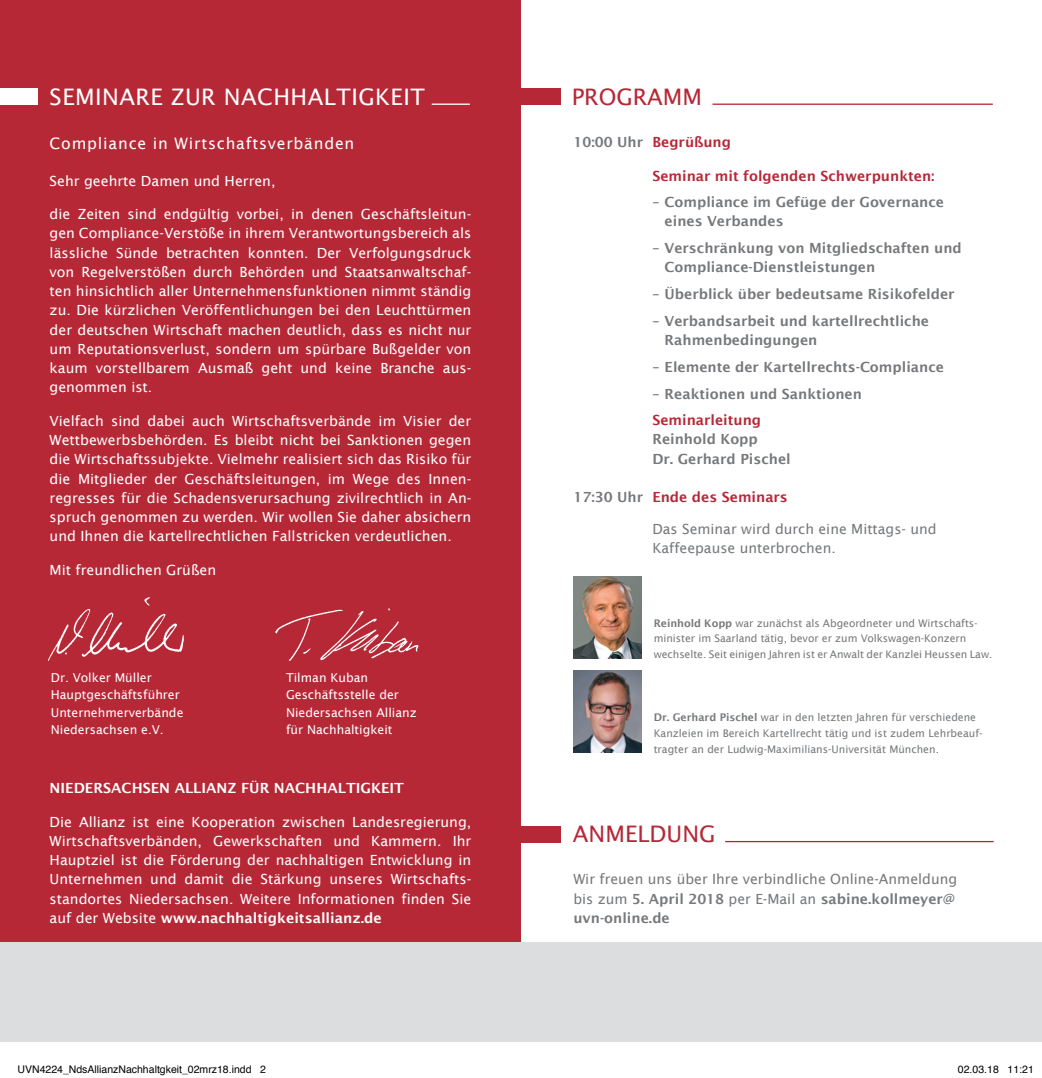
<style>
.page{position:relative;width:1042px;height:1078px;background:#fff}
.page>*{position:absolute;margin:0;border:0;box-sizing:border-box;transform-origin:0 0}
.t1{font:22.75px "Lucida Sans";letter-spacing:.02em;color:#fff}
.t2{font:22.75px "Lucida Sans";color:#b72837}
.t3{font:15.75px "Lucida Sans";letter-spacing:.05em;color:#fff}
.t4{font:14px/19.2px "Lucida Sans";color:#fff;text-align:justify}
.t5{font:600 14px/19.2px "Lucida Sans";color:#76787b}
.t6{font:14px/19.2px "Lucida Sans";color:#76787b}
.t7{font:600 14px "Lucida Sans";color:#b72837}
.t8{font:600 14px "Lucida Sans";color:#fff}
.t9{font:12.25px/17.5px "Lucida Sans";color:#fff}
.t10{font:10.5px/15.8px "Lucida Sans";letter-spacing:-.005em;color:#76787b}
.t11{font:10.5px "Helvetica";color:#000}
.s1{font-weight:600}
.s2{color:#76787b}
.s3{font-weight:400}
</style>
<div class="page">
<div style="left:0;top:0;width:521px;height:943px;background:#b72837"></div>
<div style="left:0;top:943px;width:1042px;height:99px;background:#dcdddf"></div>
<div style="left:513px;top:88px;width:47px;height:17px;background:#b72837"></div>
<div style="left:0;top:88px;width:37px;height:17px;background:#fff"></div>
<hr style="left:432px;top:104px;width:38px;height:1px;background:#fff">
<hr style="left:712px;top:104px;width:281px;height:1px;background:#b72837">
<div style="left:521px;top:826px;width:40px;height:16px;background:#b72837"></div>
<hr style="left:725px;top:841px;width:268px;height:1px;background:#b72837">
<img style="left:48px;top:597px;width:136px;height:63px">
<img style="left:276px;top:609px;width:143px;height:52px">
<img style="left:573px;top:576px;width:68px;height:82px">
<img style="left:573px;top:671px;width:68px;height:81px">
<h1 class="t1" style="left:50px;top:84px;width:377px">SEMINARE ZUR NACHHALTIGKEIT</h1>
<h1 class="t2" style="left:572px;top:84px;width:132px">PROGRAMM</h1>
<p class="t3" style="left:50px;top:134px;width:306px">Compliance in Wirtschaftsverbänden</p>
<p class="t4" style="left:50px;top:171px;width:227px">Sehr geehrte Damen und Herren,</p>
<p class="t4" style="left:50px;top:204px;width:423px">die Zeiten sind endgültig vorbei, in denen Geschäftsleitun&shy;gen Compliance-Verstöße in ihrem Verantwortungsbereich als lässliche Sünde betrachten konnten. Der Verfolgungsdruck von Regelverstößen durch Behörden und Staatsanwaltschaf&shy;ten hinsichtlich aller Unternehmensfunktionen nimmt ständig zu. Die kürzlichen Veröffentlichungen bei den Leuchttürmen der deutschen Wirtschaft machen deutlich, dass es nicht nur um Reputationsverlust, sondern um spürbare Bußgelder von kaum vorstellbarem Ausmaß geht und keine Branche aus&shy;genommen ist.</p>
<p class="t4" style="left:50px;top:411px;width:423px">Vielfach sind dabei auch Wirtschaftsverbände im Visier der Wettbewerbsbehörden. Es bleibt nicht bei Sanktionen gegen die Wirtschaftssubjekte. Vielmehr realisiert sich das Risiko für die Mitglieder der Geschäftsleitungen, im Wege des Innen&shy;regresses für die Schadensverursachung zivilrechtlich in An&shy;spruch genommen zu werden. Wir wollen Sie daher absichern und Ihnen die kartellrechtlichen Fallstricken verdeutlichen.</p>
<p class="t4" style="left:50px;top:560px;width:168px">Mit freundlichen Grüßen</p>
<p class="t9" style="left:51px;top:668px;width:134px">Dr. Volker Müller<br>Hauptgeschäftsführer<br>Unternehmerverbände<br>Niedersachsen e.V.</p>
<p class="t9" style="left:286px;top:668px;width:132px">Tilman Kuban<br>Geschäftsstelle der<br>Niedersachsen Allianz für Nachhaltigkeit</p>
<p class="t8" style="left:50px;top:780px;width:356px">NIEDERSACHSEN ALLIANZ FÜR NACHHALTIGKEIT</p>
<p class="t4" style="left:50px;top:812px;width:423px">Die Allianz ist eine Kooperation zwischen Landesregierung, Wirtschaftsverbänden, Gewerkschaften und Kammern. Ihr Hauptziel ist die Förderung der nachhaltigen Entwicklung in Unternehmen und damit die Stärkung unseres Wirtschafts&shy;standortes Niedersachsen. Weitere Informationen finden Sie auf der Website <span class="s1">www.nachhaltigkeitsallianz.de</span></p>
<p class="t7" style="left:573px;top:134px;width:159px"><span class="s2">10:00 Uhr</span> Begrüßung</p>
<p class="t7" style="left:652px;top:167px;width:284px">Seminar mit folgenden Schwerpunkten:</p>
<p class="t5" style="left:664px;top:192px;width:281px;text-indent:-12px"><span class="s3">–</span> Compliance im Gefüge der Governance eines Verbandes</p>
<p class="t5" style="left:664px;top:238px;width:299px;text-indent:-12px">– Verschränkung von Mitgliedschaften und<br>Compliance-Dienstleistungen</p>
<p class="t5" style="left:652px;top:284px;width:304px">– Überblick über bedeutsame Risikofelder</p>
<p class="t5" style="left:664px;top:311px;width:266px;text-indent:-12px">– Verbandsarbeit und kartellrechtliche<br>Rahmenbedingungen</p>
<p class="t5" style="left:652px;top:357px;width:293px">– Elemente der Kartellrechts-Compliance</p>
<p class="t5" style="left:652px;top:384px;width:211px">– Reaktionen und Sanktionen</p>
<p class="t7" style="left:652px;top:412px;width:110px">Seminarleitung</p>
<p class="t5" style="left:652px;top:430px;width:140px">Reinhold Kopp<br>Dr. Gerhard Pischel</p>
<p class="t7" style="left:573px;top:489px;width:216px"><span class="s2">17:30 Uhr</span> Ende des Seminars</p>
<p class="t6" style="left:652px;top:519px;width:286px">Das Seminar wird durch eine Mittags- und<br>Kaffeepause unterbrochen.</p>
<p class="t10" style="left:654px;top:615px;width:340px"><span class="s1">Reinhold Kopp</span> war zunächst als Abgeordneter und Wirtschafts&shy;minister im Saarland tätig, bevor er zum Volkswagen-Konzern wechselte. Seit einigen Jahren ist er Anwalt der Kanzlei Heussen Law.</p>
<p class="t10" style="left:654px;top:709px;width:330px"><span class="s1">Dr. Gerhard Pischel</span> war in den letzten Jahren für verschiedene<br>Kanzleien im Bereich Kartellrecht tätig und ist zudem Lehrbeauf&shy;tragter an der Ludwig-Maximilians-Universität München.</p>
<h1 class="t2" style="left:573px;top:821px;width:144px">ANMELDUNG</h1>
<p class="t6" style="left:573px;top:870px;width:385px">Wir freuen uns über Ihre verbindliche Online-Anmeldung bis zum <span class="s1">5. April 2018</span> per E-Mail an <span class="s1">sabine.kollmeyer@ uvn-online.de</span></p>
<p class="t11" style="left:18px;top:1061px;width:250px">UVN4224_NdsAllianzNachhaltgkeit_02mrz18.indd 2</p>
<p class="t11" style="left:958px;top:1061px;width:77px">02.03.18 11:21</p>
</div>
